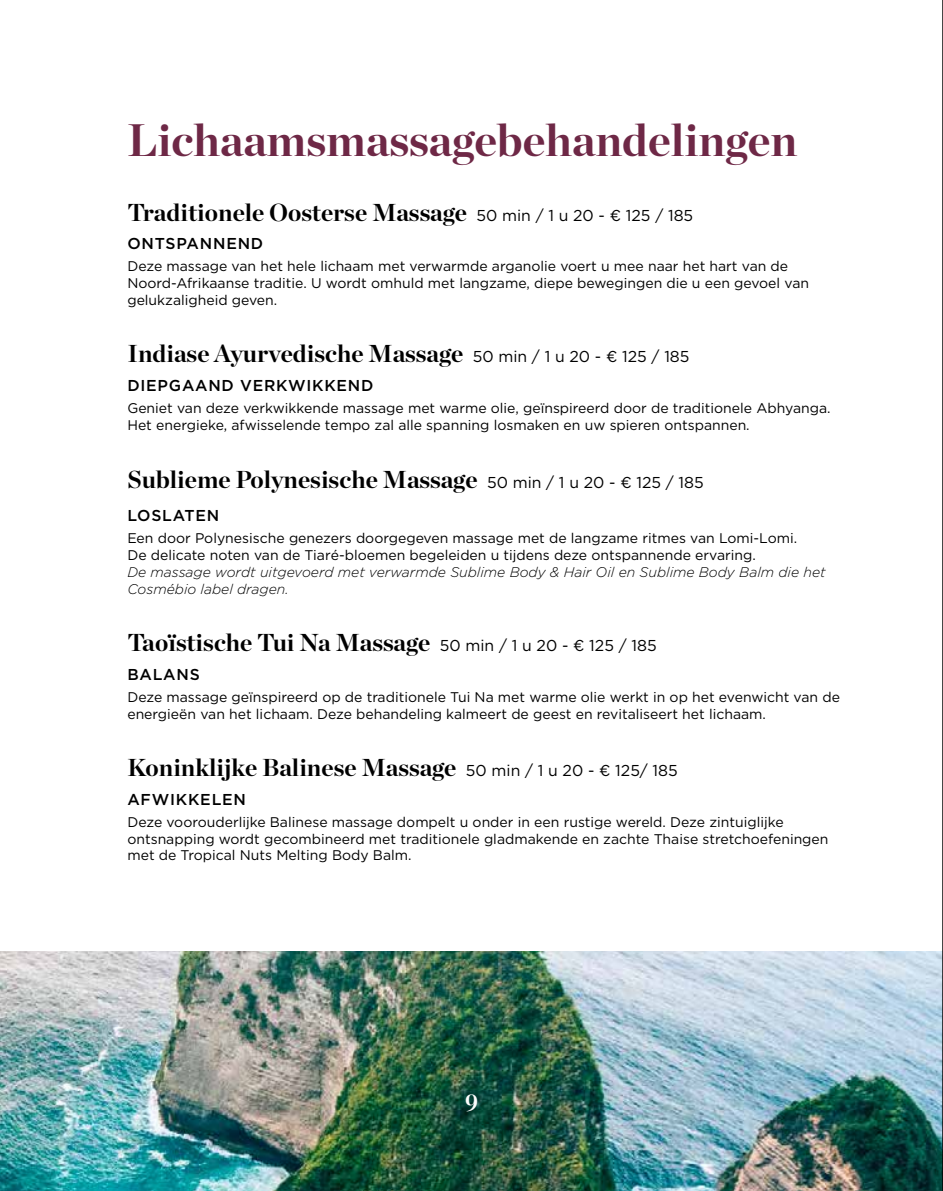
<style>
.page{position:relative;width:943px;height:1191px;background:#fff}
.page>*{position:absolute;margin:0;border:0;box-sizing:border-box;transform-origin:0 0}
.t1{font:700 45.5px "Chronicle Display";color:#6e2846}
.t2{font:700 24.5px "Chronicle Display";color:#000}
.t3{font:700 24.5px "Chronicle Display";color:#fff;scale:.9 1}
.t4{font:500 15.75px "Gotham HTF";letter-spacing:.05em;color:#000}
.t5{font:14px/16.8px "Gotham HTF";color:#000}
.t6{font:italic 300 14px/16.8px "Gotham HTF";color:#000}
.s1{font-family:"Gotham";font-weight:400;font-size:15.75px}
</style>
<div class="page">
<img style="left:0;top:951px;width:942px;height:240px">
<hr style="left:942px;top:0;width:1px;height:1191px;background:#000">
<h1 class="t1" style="left:127px;top:103px;width:671px">Lichaamsmassagebehandelingen</h1>
<h2 class="t2" style="left:127px;top:192px;width:567px">Traditionele Oosterse Massage <span class="s1">50 min / 1 u 20 - € 125 / 185</span></h2>
<p class="t4" style="left:127px;top:235px;width:137px">ONTSPANNEND</p>
<p class="t5" style="left:127px;top:258px;width:683px">Deze massage van het hele lichaam met verwarmde arganolie voert u mee naar het hart van de<br>Noord-Afrikaanse traditie. U wordt omhuld met langzame, diepe bewegingen die u een gevoel van gelukzaligheid geven.</p>
<h2 class="t2" style="left:127px;top:334px;width:563px">Indiase Ayurvedische Massage <span class="s1">50 min / 1 u 20 - € 125 / 185</span></h2>
<p class="t4" style="left:127px;top:377px;width:248px">DIEPGAAND VERKWIKKEND</p>
<p class="t5" style="left:127px;top:399px;width:704px">Geniet van deze verkwikkende massage met warme olie, geïnspireerd door de traditionele Abhyanga.<br>Het energieke, afwisselende tempo zal alle spanning losmaken en uw spieren ontspannen.</p>
<h2 class="t2" style="left:127px;top:459px;width:578px">Sublieme Polynesische Massage <span class="s1">50 min / 1 u 20 - € 125 / 185</span></h2>
<p class="t4" style="left:127px;top:507px;width:93px">LOSLATEN</p>
<p class="t5" style="left:127px;top:529px;width:671px">Een door Polynesische genezers doorgegeven massage met de langzame ritmes van Lomi-Lomi.<br>De delicate noten van de Tiaré-bloemen begeleiden u tijdens deze ontspannende ervaring.</p>
<p class="t6" style="left:127px;top:563px;width:700px">De massage wordt uitgevoerd met verwarmde Sublime Body &amp; Hair Oil en Sublime Body Balm die het<br>Cosmébio label dragen.</p>
<h2 class="t2" style="left:127px;top:623px;width:531px">Taoïstische Tui Na Massage <span class="s1">50 min / 1 u 20 - € 125 / 185</span></h2>
<p class="t4" style="left:127px;top:665px;width:74px">BALANS</p>
<p class="t5" style="left:127px;top:688px;width:714px">Deze massage geïnspireerd op de traditionele Tui Na met warme olie werkt in op het evenwicht van de energieën van het lichaam. Deze behandeling kalmeert de geest en revitaliseert het lichaam.</p>
<h2 class="t2" style="left:127px;top:748px;width:552px">Koninklijke Balinese Massage <span class="s1">50 min / 1 u 20 - € 125/ 185</span></h2>
<p class="t4" style="left:127px;top:790px;width:120px">AFWIKKELEN</p>
<p class="t5" style="left:127px;top:813px;width:702px">Deze voorouderlijke Balinese massage dompelt u onder in een rustige wereld. Deze zintuiglijke ontsnapping wordt gecombineerd met traditionele gladmakende en zachte Thaise stretchoefeningen met de Tropical Nuts Melting Body Balm.</p>
<h2 class="t3" style="left:465px;top:1083px;width:16px">9</h2>
</div>
